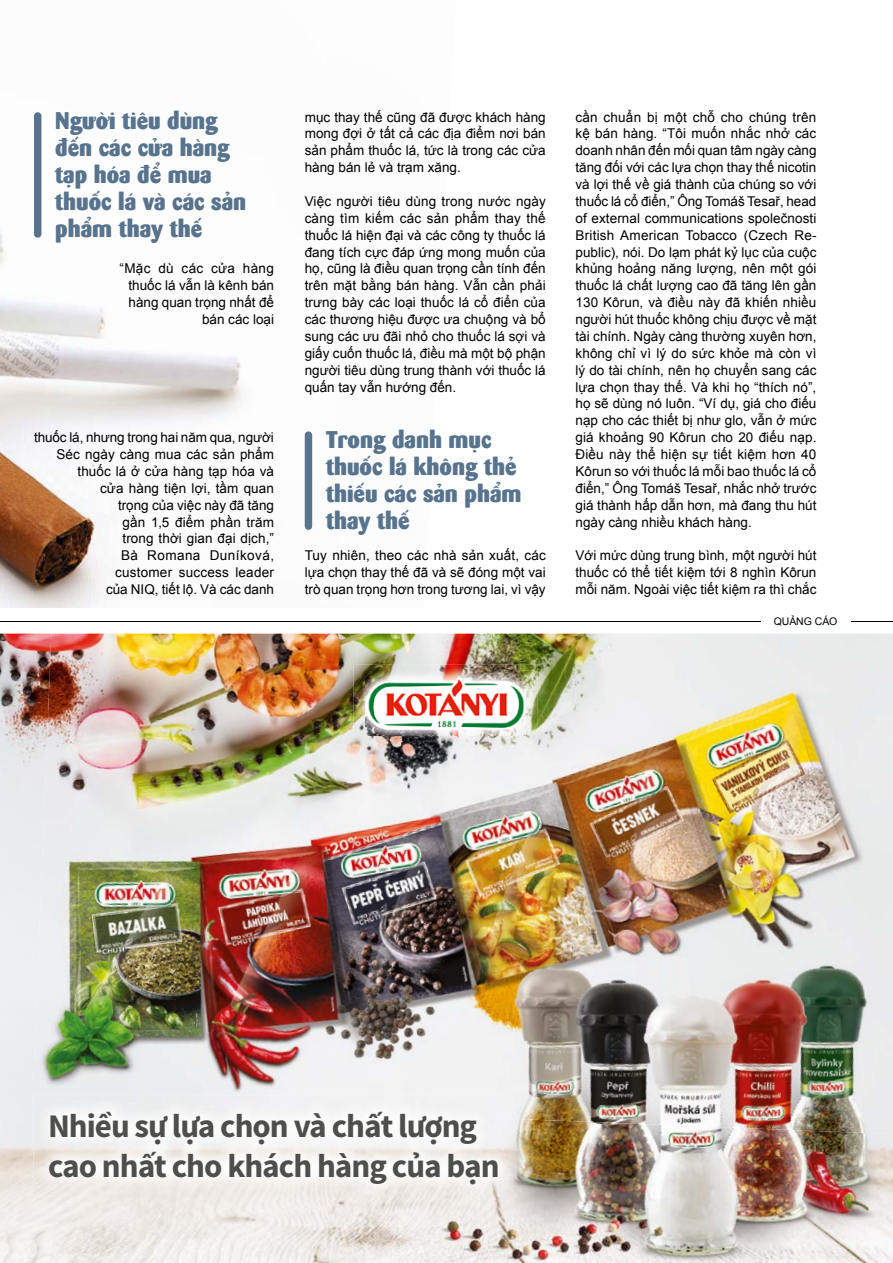
<style>
.page{position:relative;width:893px;height:1263px;background:#fff}
.page>*{position:absolute;margin:0;border:0;box-sizing:border-box;transform-origin:0 0}
.t1{font:700 33px/39.6px "Source Sans Pro";letter-spacing:-.03em;color:#4e4e4d}
.t2{font:800 24px/27px "Barmeno";color:#57738d}
.t3{font:13.5px/16.8px "Arial";color:#000;text-align:justify}
.t4{font:10.5px "Arial";letter-spacing:-.005em;color:#000}
</style>
<div class="page">
<img style="left:1px;top:112px;width:312px;height:496px">
<div style="left:305px;top:431px;width:7px;height:99px;background:#57738d;border-radius:4px"></div>
<hr style="left:0;top:621px;width:893px;height:1px;background:#000">
<img style="left:428px;top:1134px;width:465px;height:129px">
<img style="left:513px;top:1121px;width:204px;height:30px">
<img style="left:1px;top:1200px;width:427px;height:63px">
<img style="left:1px;top:634px;width:46px;height:151px">
<img style="left:1px;top:1159px;width:98px;height:53px">
<img style="left:520px;top:634px;width:373px;height:300px">
<img style="left:556px;top:934px;width:337px;height:200px">
<img style="left:47px;top:634px;width:473px;height:63px">
<img style="left:194px;top:741px;width:374px;height:355px">
<img style="left:372px;top:1072px;width:202px;height:49px">
<img style="left:45px;top:697px;width:367px;height:87px">
<img style="left:33px;top:770px;width:161px;height:326px">
<img style="left:354px;top:665px;width:184px;height:76px">
<img style="left:366px;top:676px;width:160px;height:60px">
<img style="left:33px;top:1119px;width:480px;height:81px">
<img style="left:33px;top:1096px;width:480px;height:23px">
<div style="left:761px;top:616px;width:89px;height:10px;background:#fff"></div>
<div style="left:34px;top:112px;width:7px;height:126px;background:#57738d;border-radius:4px"></div>
<img style="left:0;top:0;width:1px;height:653px">
<hr style="left:0;top:608px;width:1px;height:655px;background:#fff">
<img style="left:0;top:635px;width:1px;height:627px">
<h2 class="t2" style="left:55px;top:106px;width:192px">Người tiêu dùng đến các cửa hàng tạp hóa để mua thuốc lá và các sản phẩm thay thế</h2>
<p class="t3" style="left:120px;top:260px;width:156px;text-align:right">“Mặc dù các cửa hàng thuốc lá vẫn là kênh bán hàng quan trọng nhất để bán các loại</p>
<p class="t3" style="left:34px;top:429px;width:242px;text-align:right">thuốc lá, nhưng trong hai năm qua, người<br>Séc ngày càng mua các sản phẩm thuốc lá ở cửa hàng tạp hóa và<br>cửa hàng tiện lợi, tầm quan<br>trọng của việc này đã tăng<br>gần 1‚5 điểm phần trăm<br>trong thời gian đại dịch,”<br>Bà Romana Duníková,<br>customer success leader<br>của NIQ, tiết lộ. Và các danh</p>
<p class="t3" style="left:305px;top:109px;width:242px">mục thay thế cũng đã được khách hàng mong đợi ở tất cả các địa điểm nơi bán sản phẩm thuốc lá, tức là trong các cửa hàng bán lẻ và trạm xăng.</p>
<p class="t3" style="left:305px;top:193px;width:242px">Việc người tiêu dùng trong nước ngày càng tìm kiếm các sản phẩm thay thế thuốc lá hiện đại và các công ty thuốc lá đang tích cực đáp ứng mong muốn của họ, cũng là điều quan trọng cần tính đến trên mặt bằng bán hàng. Vẫn cần phải trưng bày các loại thuốc lá cổ điển của các thương hiệu được ưa chuộng và bổ sung các ưu đãi nhỏ cho thuốc lá sợi và giấy cuốn thuốc lá, điều mà một bộ phận người tiêu dùng trung thành với thuốc lá quấn tay vẫn hướng đến.</p>
<h2 class="t2" style="left:326px;top:425px;width:197px">Trong danh mục thuốc lá không thẻ thiếu các sản phẩm thay thế</h2>
<p class="t3" style="left:305px;top:547px;width:242px">Tuy nhiên, theo các nhà sản xuất, các lựa chọn thay thế đã và sẽ đóng một vai trò quan trọng hơn trong tương lai, vì vậy</p>
<p class="t3" style="left:575px;top:109px;width:243px">cần chuẩn bị một chỗ cho chúng trên kệ bán hàng. “Tôi muốn nhắc nhở các doanh nhân đến mối quan tâm ngày càng tăng đối với các lựa chọn thay thế nicotin và lợi thế về giá thành của chúng so với thuốc lá cổ điển,” Ông Tomáš Tesař, head of external communications společnosti British American Tobacco (Czech Re&shy;public), nói. Do lạm phát kỷ lục của cuộc khủng hoảng năng lượng, nên một gói thuốc lá chất lượng cao đã tăng lên gần 130 Kôrun, và điều này đã khiến nhiều người hút thuốc không chịu được về mặt tài chính. Ngày càng thường xuyên hơn, không chỉ vì lý do sức khỏe mà còn vì lý do tài chính, nên họ chuyển sang các lựa chọn thay thế. Và khi họ “thích nó”, họ sẽ dùng nó luôn. “Ví dụ, giá cho điếu nạp cho các thiết bị như glo, vẫn ở mức giá khoảng 90 Kôrun cho 20 điếu nạp.<br>Điều này thể hiện sự tiết kiệm hơn 40<br>Kôrun so với thuốc lá mỗi bao thuốc lá cổ điển,” Ông Tomáš Tesař, nhắc nhở trước giá thành hấp dẫn hơn, mà đang thu hút ngày càng nhiều khách hàng.</p>
<p class="t3" style="left:575px;top:547px;width:242px">Với mức dùng trung bình, một người hút thuốc có thể tiết kiệm tới 8 nghìn Kôrun mỗi năm. Ngoài việc tiết kiệm ra thì chắc</p>
<p class="t4" style="left:774px;top:614px;width:65px">QUẢNG CÁO</p>
<h1 class="t1" style="left:48px;top:1107px;width:453px">Nhiều sự lựa chọn và chất lượng cao nhất cho khách hàng của bạn</h1>
</div>
